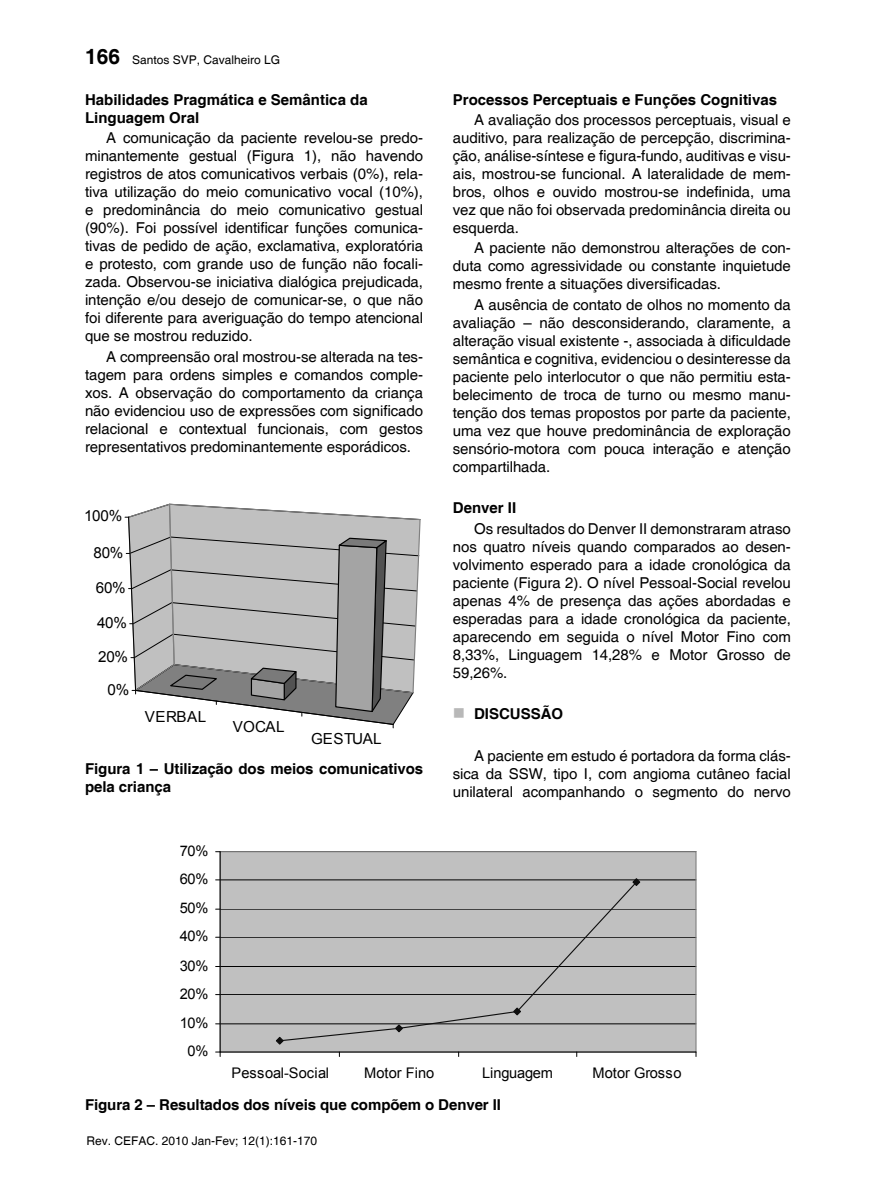
<style>
.page{position:relative;width:893px;height:1191px;background:#fff}
.page>*{position:absolute;margin:0;border:0;box-sizing:border-box;transform-origin:0 0}
.t1{font:15.15px "Arial";letter-spacing:-.01em;color:#000}
.t2{font:15px/18px "Helvetica";letter-spacing:-.005em;color:#000;text-align:justify}
.t3{font:700 15px/18px "Helvetica";color:#000}
.t4{font:14.55px "Arial";letter-spacing:-.015em;color:#000}
.t5{font:14.55px "Arial";letter-spacing:.01em;color:#000}
.t6{font:14.55px "Arial";letter-spacing:.005em;color:#000}
.t7{font:12px "Helvetica";color:#000}
.s1{font-weight:700;font-size:21px}
.s2{color:#b8b8b8}
</style>
<div class="page">
<svg style="left:124px;top:503px;width:297px;height:226px"></svg>
<svg style="left:215px;top:851px;width:482px;height:206px;background:#b9b9b9"></svg>
<p class="t7" style="left:85px;top:55px;width:197px"><span class="s1">166</span> Santos SVP, Cavalheiro LG</p>
<p class="t3" style="left:85px;top:92px;width:284px">Habilidades Pragmática e Semântica da<br>Linguagem Oral</p>
<p class="t2" style="left:85px;top:131px;width:340px;text-indent:21px">A comunicação da paciente revelou-se predo&shy;minantemente gestual (Figura 1), não havendo registros de atos comunicativos verbais (0%), rela&shy;tiva utilização do meio comunicativo vocal (10%), e predominância do meio comunicativo gestual (90%). Foi possível identificar funções comunica&shy;tivas de pedido de ação, exclamativa, exploratória e protesto, com grande uso de função não focali&shy;zada. Observou-se iniciativa dialógica prejudicada, intenção e/ou desejo de comunicar-se, o que não foi diferente para averiguação do tempo atencional que se mostrou reduzido.</p>
<p class="t2" style="left:85px;top:349px;width:340px;text-indent:21px">A compreensão oral mostrou-se alterada na tes&shy;tagem para ordens simples e comandos comple&shy;xos. A observação do comportamento da criança não evidenciou uso de expressões com significado relacional e contextual funcionais, com gestos representativos predominantemente esporádicos.</p>
<p class="t1" style="left:84px;top:507px;width:40px">100%</p>
<p class="t1" style="left:93px;top:543px;width:31px">80%</p>
<p class="t1" style="left:96px;top:579px;width:31px">60%</p>
<p class="t1" style="left:97px;top:614px;width:31px">40%</p>
<p class="t1" style="left:98px;top:648px;width:31px">20%</p>
<p class="t1" style="left:107px;top:680px;width:23px">0%</p>
<p class="t1" style="left:145px;top:707px;width:63px">VERBAL</p>
<p class="t1" style="left:233px;top:718px;width:53px">VOCAL</p>
<p class="t1" style="left:311px;top:730px;width:72px">GESTUAL</p>
<p class="t3" style="left:85px;top:761px;width:340px">Figura 1 – Utilização dos meios comunicativos pela criança</p>
<p class="t4" style="left:180px;top:845px;width:30px">70%</p>
<p class="t4" style="left:180px;top:873px;width:30px">60%</p>
<p class="t4" style="left:180px;top:902px;width:30px">50%</p>
<p class="t4" style="left:180px;top:930px;width:30px">40%</p>
<p class="t4" style="left:180px;top:960px;width:30px">30%</p>
<p class="t4" style="left:180px;top:988px;width:30px">20%</p>
<p class="t4" style="left:180px;top:1017px;width:30px">10%</p>
<p class="t4" style="left:188px;top:1045px;width:22px">0%</p>
<p class="t3" style="left:453px;top:92px;width:326px">Processos Perceptuais e Funções Cognitivas</p>
<p class="t2" style="left:453px;top:112px;width:340px;text-indent:21px">A avaliação dos processos perceptuais, visual e auditivo, para realização de percepção, discrimina&shy;ção, análise-síntese e figura-fundo, auditivas e visu&shy;ais, mostrou-se funcional. A lateralidade de mem&shy;bros, olhos e ouvido mostrou-se indefinida, uma vez que não foi observada predominância direita ou esquerda.</p>
<p class="t2" style="left:453px;top:240px;width:339px;text-indent:21px">A paciente não demonstrou alterações de con&shy;duta como agressividade ou constante inquietude mesmo frente a situações diversificadas.</p>
<p class="t2" style="left:453px;top:297px;width:340px;text-indent:21px">A ausência de contato de olhos no momento da avaliação – não desconsiderando, claramente, a alteração visual existente -, associada à dificuldade semântica e cognitiva, evidenciou o desinteresse da paciente pelo interlocutor o que não permitiu esta&shy;belecimento de troca de turno ou mesmo manu&shy;tenção dos temas propostos por parte da paciente, uma vez que houve predominância de exploração sensório-motora com pouca interação e atenção compartilhada.</p>
<p class="t3" style="left:453px;top:500px;width:65px">Denver II</p>
<p class="t2" style="left:453px;top:521px;width:340px;text-indent:21px">Os resultados do Denver II demonstraram atraso nos quatro níveis quando comparados ao desen&shy;volvimento esperado para a idade cronológica da paciente (Figura 2). O nível Pessoal-Social revelou apenas 4% de presença das ações abordadas e esperadas para a idade cronológica da paciente, aparecendo em seguida o nível Motor Fino com 8,33%, Linguagem 14,28% e Motor Grosso de 59,26%.</p>
<p class="t3" style="left:453px;top:706px;width:112px"><span class="s2">■</span> DISCUSSÃO</p>
<p class="t2" style="left:453px;top:748px;width:340px;text-indent:21px">A paciente em estudo é portadora da forma clás&shy;sica da SSW, tipo I, com angioma cutâneo facial unilateral acompanhando o segmento do nervo</p>
<p class="t5" style="left:231px;top:1067px;width:99px">Pessoal-Social</p>
<p class="t6" style="left:364px;top:1067px;width:72px">Motor Fino</p>
<p class="t4" style="left:482px;top:1067px;width:72px">Linguagem</p>
<p class="t4" style="left:592px;top:1067px;width:91px">Motor Grosso</p>
<p class="t3" style="left:85px;top:1097px;width:417px">Figura 2 – Resultados dos níveis que compõem o Denver II</p>
<p class="t7" style="left:86px;top:1136px;width:232px">Rev. CEFAC. 2010 Jan-Fev; 12(1):161-170</p>
</div>
